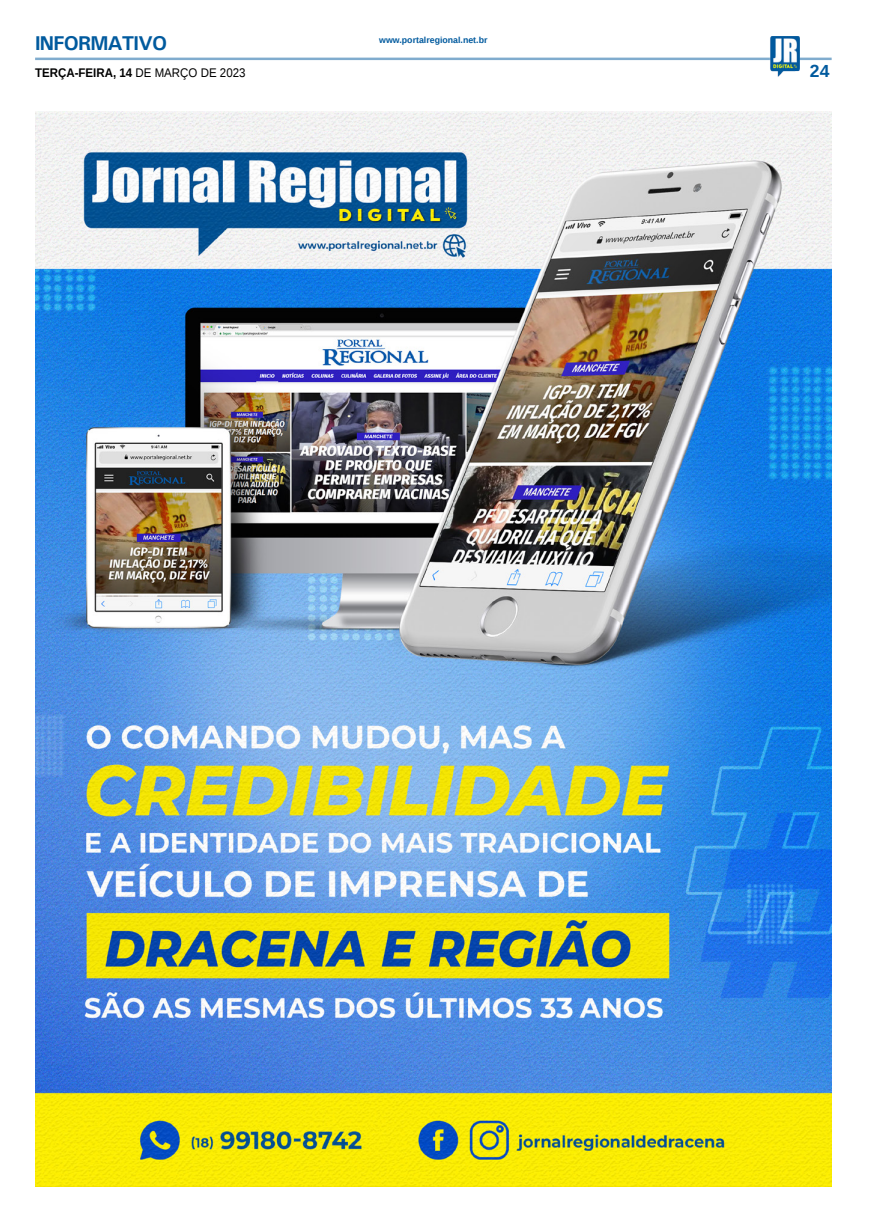
<style>
.page{position:relative;width:869px;height:1223px;background:#fff}
.page>*{position:absolute;margin:0;border:0;box-sizing:border-box;transform-origin:0 0}
.TITULO_PG{font:700 20px "Univers";letter-spacing:-.04em;color:#005a9e}
.TÍTULO{font:700 17.5px "Liberation Sans";color:#005a9e}
.t1{font:700 12.5px "Liberation Sans";color:#000;scale:.92 1}
.DATA_PG{font:700 8.75px "Liberation Sans";color:#005a9e}
.s1{font-weight:400}
</style>
<div class="page">
<hr style="left:35px;top:58px;width:796px;height:2px;background:#005a9e">
<img style="left:769px;top:36px;width:30px;height:41px">
<img style="left:35px;top:111px;width:796px;height:1074px">
<p class="TITULO_PG" style="left:35px;top:31px;width:133px">INFORMATIVO</p>
<p class="DATA_PG" style="left:379px;top:34px;width:110px">www.portalregional.net.br</p>
<p class="t1" style="left:35px;top:64px;width:230px">TERÇA-FEIRA, 14 <span class="s1">DE MARÇO DE 2023</span></p>
<p class="TÍTULO" style="left:809px;top:58px;width:21px">24</p>
</div>
